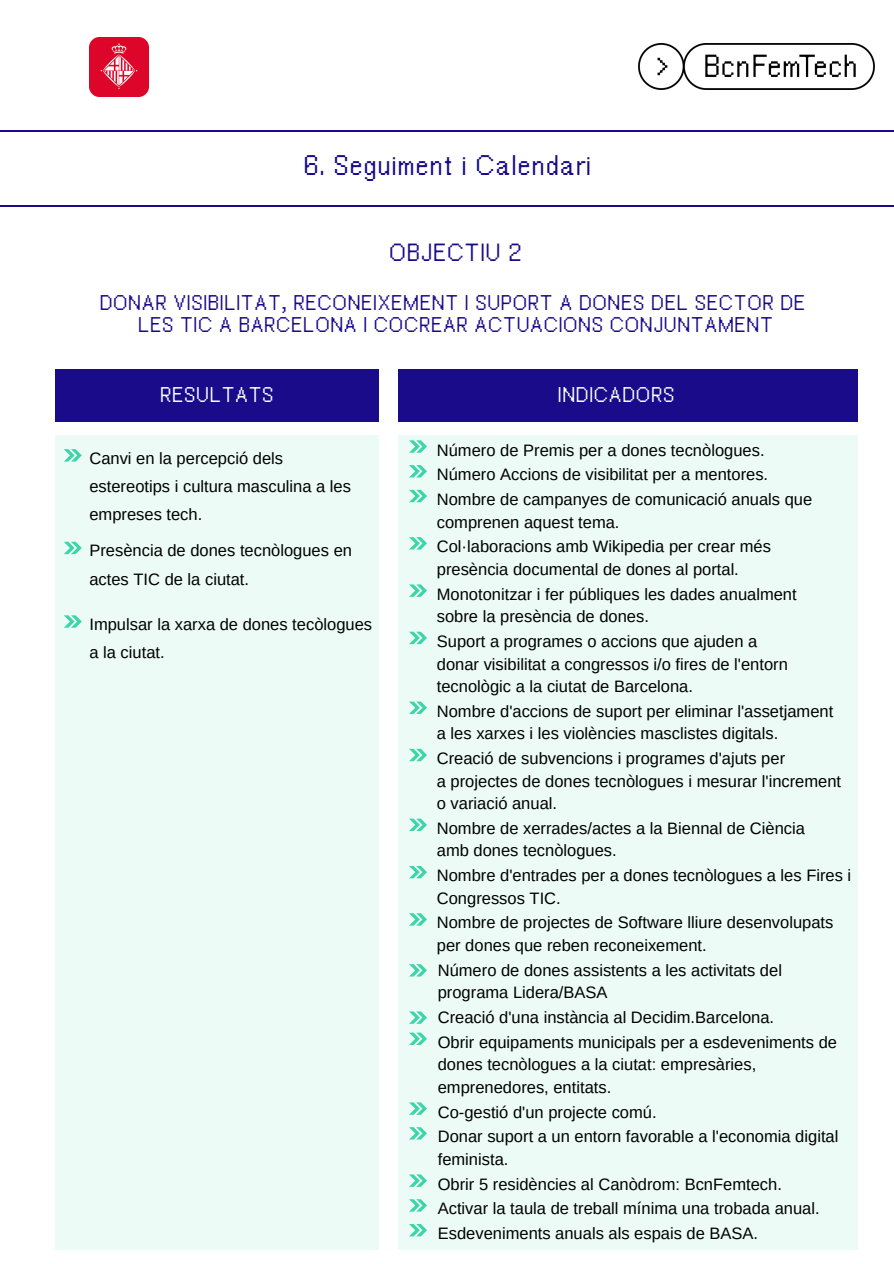
<style>
.page{position:relative;width:894px;height:1264px;background:#fff}
.page>*{position:absolute;margin:0;border:0;box-sizing:border-box;transform-origin:0 0}
.t1{font:24px "FK Raster Grotesk Blended";color:#190b89}
.t2{font:21px "FK Raster Grotesk Blended";color:#190b89}
.t3{font:18px/21.5px "FK Raster Grotesk Blended";color:#190b89;text-align:center}
.t4{font:18px "FK Raster Grotesk Blended";color:#f9fff9}
.t5{font:16.5px/22.5px "Arimo";color:#000}
</style>
<div class="page">
<hr style="left:0;top:131px;width:893px;height:1px;background:#190b89">
<hr style="left:0;top:205px;width:893px;height:1px;background:#190b89">
<img style="left:638px;top:43px;width:235px;height:47px">
<div style="left:55px;top:435px;width:323px;height:814px;background:#ecfbf6"></div>
<div style="left:55px;top:369px;width:323px;height:53px;background:#190b89"></div>
<div style="left:398px;top:369px;width:459px;height:53px;background:#190b89"></div>
<div style="left:398px;top:435px;width:459px;height:814px;background:#ecfbf6"></div>
<svg style="left:409px;top:913px;width:18px;height:12px"></svg>
<svg style="left:409px;top:440px;width:18px;height:12px"></svg>
<svg style="left:409px;top:465px;width:18px;height:12px"></svg>
<svg style="left:409px;top:490px;width:18px;height:12px"></svg>
<svg style="left:409px;top:537px;width:18px;height:12px"></svg>
<svg style="left:409px;top:584px;width:18px;height:13px"></svg>
<svg style="left:409px;top:631px;width:18px;height:13px"></svg>
<svg style="left:409px;top:701px;width:18px;height:13px"></svg>
<svg style="left:409px;top:748px;width:18px;height:13px"></svg>
<svg style="left:409px;top:818px;width:18px;height:13px"></svg>
<svg style="left:409px;top:866px;width:18px;height:12px"></svg>
<svg style="left:409px;top:1032px;width:18px;height:12px"></svg>
<svg style="left:409px;top:1102px;width:18px;height:12px"></svg>
<svg style="left:409px;top:1127px;width:18px;height:12px"></svg>
<svg style="left:409px;top:1174px;width:18px;height:12px"></svg>
<svg style="left:409px;top:1199px;width:18px;height:12px"></svg>
<svg style="left:64px;top:449px;width:18px;height:12px"></svg>
<svg style="left:64px;top:541px;width:18px;height:13px"></svg>
<svg style="left:64px;top:615px;width:18px;height:12px"></svg>
<img style="left:89px;top:37px;width:59px;height:59px">
<svg style="left:409px;top:1011px;width:18px;height:12px"></svg>
<svg style="left:409px;top:964px;width:18px;height:12px"></svg>
<svg style="left:409px;top:1224px;width:18px;height:12px"></svg>
<h1 class="t1" style="left:303px;top:149px;width:290px">6. Seguiment i Calendari</h1>
<p class="t2" style="left:389px;top:238px;width:135px">OBJECTIU 2</p>
<p class="t3" style="left:99px;top:293px;width:707px">DONAR VISIBILITAT, RECONEIXEMENT I SUPORT A DONES DEL SECTOR DE<br>LES TIC A BARCELONA I COCREAR ACTUACIONS CONJUNTAMENT</p>
<p class="t4" style="left:160px;top:382px;width:116px">RESULTATS</p>
<p class="t4" style="left:557px;top:382px;width:119px">INDICADORS</p>
<p class="t5" style="left:89px;top:444px;width:263px;line-height:28.2px">Canvi en la percepció dels estereotips i cultura masculina a les empreses tech.</p>
<p class="t5" style="left:89px;top:536px;width:264px;line-height:28.2px">Presència de dones tecnòlogues en actes TIC de la ciutat.</p>
<p class="t5" style="left:89px;top:610px;width:284px;line-height:28.2px">Impulsar la xarxa de dones tecòlogues a la ciutat.</p>
<p class="t5" style="left:436px;top:437px;width:377px;line-height:24.8px">Número de Premis per a dones tecnòlogues.<br>Número Accions de visibilitat per a mentores.<br>Nombre de campanyes de comunicació anuals que</p>
<p class="t5" style="left:436px;top:509px;width:335px;line-height:24.8px">comprenen aquest tema.<br>Col·laboracions amb Wikipedia per crear més</p>
<p class="t5" style="left:436px;top:557px;width:361px;line-height:24.8px">presència documental de dones al portal.<br>Monotonitzar i fer públiques les dades anualment</p>
<p class="t5" style="left:436px;top:604px;width:322px;line-height:24.8px">sobre la presència de dones.<br>Suport a programes o accions que ajuden a</p>
<p class="t5" style="left:436px;top:652px;width:352px">donar visibilitat a congressos i/o fires de l'entorn tecnològic a la ciutat de Barcelona.</p>
<p class="t5" style="left:436px;top:699px;width:398px">Nombre d'accions de suport per eliminar l'assetjament a les xarxes i les violències masclistes digitals.</p>
<p class="t5" style="left:436px;top:747px;width:405px">Creació de subvencions i programes d'ajuts per<br>a projectes de dones tecnòlogues i mesurar l'increment o variació anual.</p>
<p class="t5" style="left:436px;top:817px;width:369px">Nombre de xerrades/actes a la Biennal de Ciència amb dones tecnòlogues.</p>
<p class="t5" style="left:436px;top:864px;width:416px">Nombre d'entrades per a dones tecnòlogues a les Fires i<br>Congressos TIC.</p>
<p class="t5" style="left:436px;top:911px;width:398px">Nombre de projectes de Software lliure desenvolupats per dones que reben reconeixement.</p>
<p class="t5" style="left:437px;top:958px;width:345px">Número de dones assistents a les activitats del programa Lidera/BASA</p>
<p class="t5" style="left:437px;top:1006px;width:338px">Creació d'una instància al Decidim.Barcelona.</p>
<p class="t5" style="left:437px;top:1030px;width:401px">Obrir equipaments municipals per a esdeveniments de dones tecnòlogues a la ciutat: empresàries, emprenedores, entitats.</p>
<p class="t5" style="left:437px;top:1099px;width:402px;line-height:24.8px">Co-gestió d'un projecte comú.<br>Donar suport a un entorn favorable a l'economia digital</p>
<p class="t5" style="left:437px;top:1146px;width:383px;line-height:24.8px">feminista.<br>Obrir 5 residències al Canòdrom: BcnFemtech.<br>Activar la taula de treball mínima una trobada anual.</p>
<p class="t5" style="left:437px;top:1222px;width:322px">Esdeveniments anuals als espais de BASA.</p>
</div>
